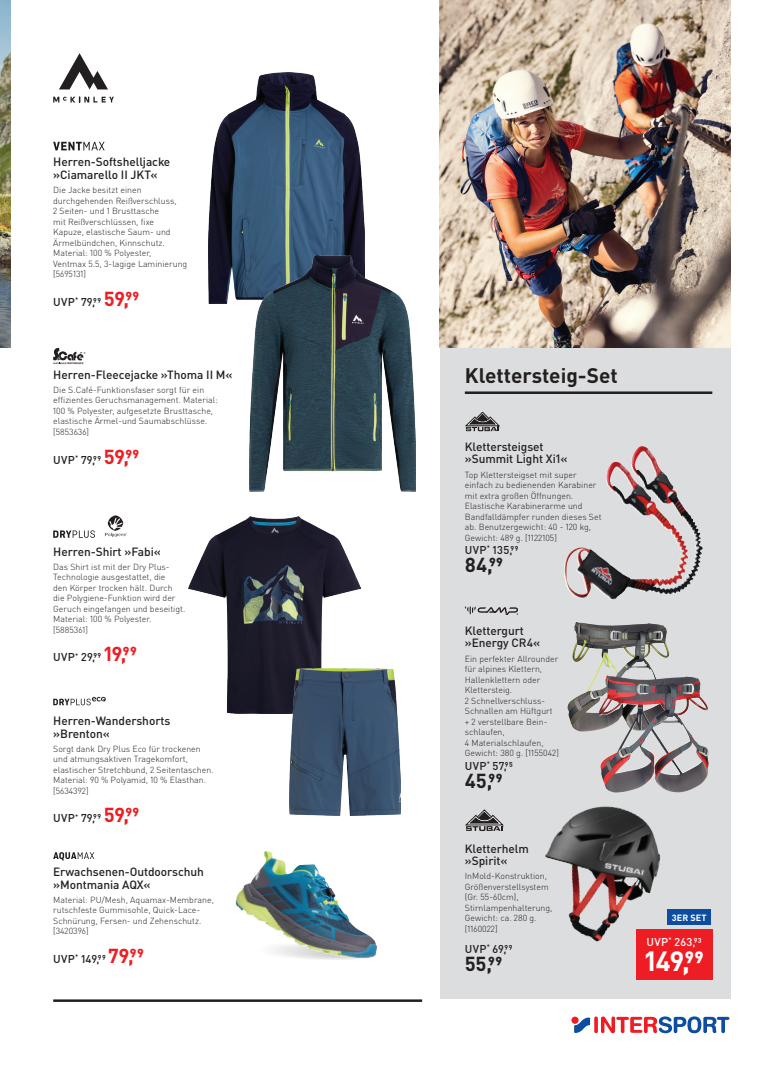
<style>
.page{position:relative;width:784px;height:1074px;background:#fff}
.page>*{position:absolute;margin:0;border:0;box-sizing:border-box;transform-origin:0 0}
.t1{font:700 27.5px "DIN Pro";color:#fff}
.t2{font:700 20.75px "DIN Pro";color:#231f20}
.t3{font:700 20px "DIN Pro";letter-spacing:.01em;color:#231f20}
.t4{font:500 11.88px/12.5px "DIN Pro";letter-spacing:-.005em;color:#231f20}
.t5{font:500 11.25px "DIN Pro";letter-spacing:.03em;color:#231f20}
.t6{font:500 11.25px "DIN Pro";letter-spacing:.035em;color:#fff}
.t7{font:700 9px "DIN Pro";letter-spacing:.01em;color:#fff}
.t8{font:300 8.75px/10.5px "DIN Pro";color:#231f20}
.s1{font-weight:700;font-size:20px;color:#ee1d23}
</style>
<div class="page">
<img style="left:0;top:0;width:11px;height:347px">
<hr style="left:594px;top:1016px;width:3px;height:17px;background:#ee1d23;border-radius:2px">
<svg style="left:601px;top:1016px;width:128px;height:17px"></svg>
<svg style="left:573px;top:1017px;width:16px;height:16px"></svg>
<hr style="left:53px;top:999px;width:369px;height:3px;background:#231f20">
<div style="left:439px;top:347px;width:291px;height:652px;background:#dcdddf"></div>
<img style="left:208px;top:73px;width:156px;height:230px">
<img style="left:249px;top:255px;width:166px;height:236px">
<img style="left:188px;top:516px;width:172px;height:197px">
<img style="left:289px;top:668px;width:111px;height:147px">
<img style="left:503px;top:806px;width:158px;height:136px">
<img style="left:630px;top:446px;width:63px;height:88px">
<svg style="left:465px;top:412px;width:35px;height:19px"></svg>
<svg style="left:465px;top:809px;width:38px;height:22px"></svg>
<svg style="left:464px;top:606px;width:53px;height:9px"></svg>
<div style="left:667px;top:909px;width:43px;height:16px;background:#0d4da1"></div>
<div style="left:635px;top:929px;width:76px;height:50px;background:#ee1d23"></div>
<img style="left:439px;top:0;width:291px;height:348px">
<svg style="left:53px;top:53px;width:61px;height:49px"></svg>
<svg style="left:53px;top:348px;width:32px;height:16px"></svg>
<svg style="left:53px;top:530px;width:42px;height:8px"></svg>
<svg style="left:53px;top:697px;width:53px;height:8px"></svg>
<svg style="left:305px;top:940px;width:72px;height:20px"></svg>
<img style="left:235px;top:852px;width:124px;height:106px">
<svg style="left:53px;top:852px;width:41px;height:8px"></svg>
<svg style="left:53px;top:142px;width:52px;height:8px"></svg>
<img style="left:567px;top:622px;width:103px;height:109px">
<img style="left:597px;top:679px;width:111px;height:114px">
<hr style="left:464px;top:391px;width:247px;height:3px;background:#231f20">
<svg style="left:105px;top:515px;width:22px;height:22px"></svg>
<h3 class="t4" style="left:53px;top:155px;width:119px">Herren-Softshelljacke »Ciamarello II JKT«</h3>
<p class="t8" style="left:53px;top:184px;width:135px">Die Jacke besitzt einen durchgehenden Reißverschluss,<br>2 Seiten- und 1 Brusttasche<br>mit Reißverschlüssen, fixe<br>Kapuze, elastische Saum- und<br>Ärmelbündchen, Kinnschutz.<br>Material: 100 % Polyester,<br>Ventmax 5.5, 3-lagige Laminierung [5695131]</p>
<p class="t5" style="left:53px;top:292px;width:87px">UVP<sup>*</sup> 79,99 <span class="s1">59,99</span></p>
<h3 class="t4" style="left:53px;top:367px;width:181px">Herren-Fleecejacke »Thoma II M«</h3>
<p class="t8" style="left:53px;top:384px;width:166px">Die S.Café-Funktionsfaser sorgt für ein effizientes Geruchsmanagement. Material:<br>100 % Polyester, aufgesetzte Brusttasche, elastische Ärmel-und Saumabschlüsse. [5853636]</p>
<p class="t5" style="left:53px;top:450px;width:87px">UVP<sup>*</sup> 79,99 <span class="s1">59,99</span></p>
<h3 class="t4" style="left:53px;top:544px;width:109px">Herren-Shirt »Fabi«</h3>
<p class="t8" style="left:53px;top:560px;width:134px">Das Shirt ist mit der Dry Plus-<br>Technologie ausgestattet, die<br>den Körper trocken hält. Durch die Polygiene-Funktion wird der<br>Geruch eingefangen und beseitigt.<br>Material: 100 % Polyester. [5885361]</p>
<p class="t5" style="left:53px;top:648px;width:85px">UVP<sup>*</sup> 29,99 <span class="s1">19,99</span></p>
<h3 class="t4" style="left:53px;top:713px;width:119px">Herren-Wandershorts »Brenton«</h3>
<p class="t8" style="left:53px;top:742px;width:162px">Sorgt dank Dry Plus Eco für trockenen und atmungsaktiven Tragekomfort, elastischer Stretchbund, 2 Seitentaschen.<br>Material: 90 % Polyamid, 10 % Elasthan. [5634392]</p>
<p class="t5" style="left:53px;top:809px;width:87px">UVP<sup>*</sup> 79,99 <span class="s1">59,99</span></p>
<h3 class="t4" style="left:53px;top:864px;width:152px">Erwachsenen-Outdoorschuh »Montmania AQX«</h3>
<p class="t8" style="left:53px;top:893px;width:162px">Material: PU/Mesh, Aquamax-Membrane, rutschfeste Gummisohle, Quick-Lace-<br>Schnürung, Fersen- und Zehenschutz. [3420396]</p>
<p class="t5" style="left:53px;top:949px;width:92px">UVP<sup>*</sup> 149,99 <span class="s1">79,99</span></p>
<h2 class="t2" style="left:464px;top:358px;width:154px">Klettersteig-Set</h2>
<h3 class="t4" style="left:464px;top:439px;width:104px">Klettersteigset »Summit Light Xi1«</h3>
<p class="t8" style="left:464px;top:468px;width:138px">Top Klettersteigset mit super einfach zu bedienenden Karabiner mit extra großen Öffnungen.<br>Elastische Karabinerarme und<br>Bandfalldämpfer runden dieses Set ab. Benutzergewicht: 40 - 120 kg,<br>Gewicht: 489 g. [1122105]</p>
<p class="t5" style="left:464px;top:541px;width:55px">UVP<sup>*</sup> 135,99</p>
<h3 class="t3" style="left:464px;top:548px;width:40px">84,99</h3>
<h3 class="t4" style="left:464px;top:623px;width:77px">Klettergurt »Energy CR4«</h3>
<p class="t8" style="left:464px;top:652px;width:95px">Ein perfekter Allrounder für alpines Klettern,<br>Hallenklettern oder<br>Klettersteig.<br>2 Schnellverschluss-<br>Schnallen am Hüftgurt + 2 verstellbare Bein&shy;schlaufen,<br>4 Materialschlaufen,<br>Gewicht: 380 g. [1155042]</p>
<p class="t5" style="left:464px;top:756px;width:49px">UVP<sup>*</sup> 57,95</p>
<h3 class="t3" style="left:464px;top:764px;width:39px">45,99</h3>
<h3 class="t4" style="left:464px;top:841px;width:66px">Kletterhelm »Spirit«</h3>
<p class="t8" style="left:464px;top:870px;width:89px">InMold-Konstruktion,<br>Größenverstellsystem (Gr. 55-60cm),<br>Stirnlampenhalterung,<br>Gewicht: ca. 280 g. [1160022]</p>
<p class="t5" style="left:464px;top:939px;width:49px">UVP<sup>*</sup> 69,99</p>
<h3 class="t3" style="left:464px;top:946px;width:39px">55,99</h3>
<p class="t7" style="left:671px;top:910px;width:36px">3ER SET</p>
<p class="t6" style="left:646px;top:933px;width:56px">UVP<sup>*</sup> 263,93</p>
<h1 class="t1" style="left:644px;top:938px;width:60px">149,99</h1>
</div>
